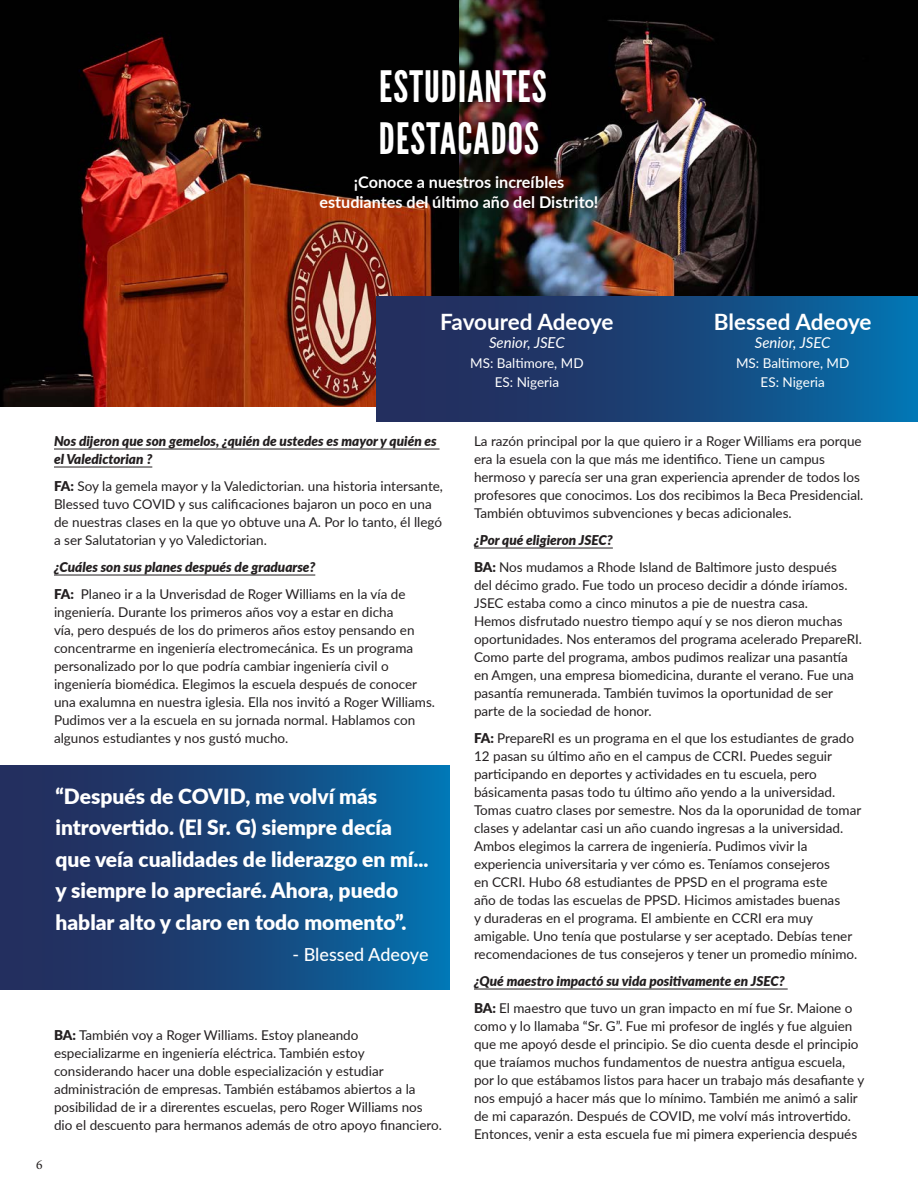
<style>
.page{position:relative;width:918px;height:1188px;background:#fff}
.page>*{position:absolute;margin:0;border:0;box-sizing:border-box;transform-origin:0 0}
.League_Gothic_32pt_B{font:43.2px/51.9px "League Gothic";letter-spacing:.025em;color:#fff}
.Lato_Light_8pt_Black{font:700 22.5px "Lato";color:#fff}
.Lato_Light_8pt_Black-2{font:900 21px/31.5px "Lato";color:#fff}
.Lato_Light_8pt_Black-3{font:500 18px "Lato";color:#fff}
.Lato_Light_12pt_Blac{font:700 16.2px/19.5px "Lato";color:#fff;text-align:center}
.Lato_Light_8pt_Black-4{font:italic 15px "Lato";color:#fff}
.Lato_Light_8pt_Black-5{font:13.5px/18px "Lato";color:#231f20}
.Lato_Light_8pt_Black-6{font:italic 900 13.5px/18px "Lato";color:#231f20}
.Lato_Light_8pt_Black-7{font:13.5px "Lato";color:#fff}
.t1{font:13.5px "Minion Pro";color:#231f20}
.s1{font-weight:900}
</style>
<div class="page">
<img style="left:0;top:0;width:918px;height:406px">
<div style="left:376px;top:297px;width:542px;height:124px;background:linear-gradient(to right,#292250,#076ba8)"></div>
<hr style="left:54px;top:449px;width:386px;height:1px;background:#231f20">
<hr style="left:54px;top:467px;width:98px;height:1px;background:#231f20">
<hr style="left:54px;top:575px;width:261px;height:1px;background:#231f20">
<hr style="left:474px;top:548px;width:139px;height:1px;background:#231f20">
<hr style="left:474px;top:989px;width:314px;height:1px;background:#231f20">
<div style="left:0;top:766px;width:450px;height:224px;background:linear-gradient(to right,#282351,#066da9)"></div>
<p class="League_Gothic_32pt_B" style="left:379px;top:61px;width:169px">ESTUDIANTES<br>DESTACADOS</p>
<p class="Lato_Light_12pt_Blac" style="left:319px;top:172px;width:281px">¡Conoce a nuestros increíbles estudiantes del último año del Distrito!</p>
<p class="Lato_Light_8pt_Black" style="left:440px;top:305px;width:175px">Favoured Adeoye</p>
<p class="Lato_Light_8pt_Black-4" style="left:489px;top:332px;width:77px">Senior, JSEC</p>
<p class="Lato_Light_8pt_Black-7" style="left:470px;top:353px;width:115px">MS: Baltimore, MD</p>
<p class="Lato_Light_8pt_Black-7" style="left:495px;top:372px;width:66px">ES: Nigeria</p>
<p class="Lato_Light_8pt_Black" style="left:714px;top:305px;width:159px">Blessed Adeoye</p>
<p class="Lato_Light_8pt_Black-4" style="left:755px;top:332px;width:77px">Senior, JSEC</p>
<p class="Lato_Light_8pt_Black-7" style="left:736px;top:353px;width:115px">MS: Baltimore, MD</p>
<p class="Lato_Light_8pt_Black-7" style="left:761px;top:372px;width:66px">ES: Nigeria</p>
<p class="Lato_Light_8pt_Black-6" style="left:54px;top:431px;width:384px">Nos dijeron que son gemelos, ¿quién de ustedes es mayor y quién es el Valedictorian ?</p>
<p class="Lato_Light_8pt_Black-5" style="left:54px;top:477px;width:391px"><span class="s1">FA:</span> Soy la gemela mayor y la Valedictorian. una historia intersante, Blessed tuvo COVID y sus calificaciones bajaron un poco en una de nuestras clases en la que yo obtuve una A. Por lo tanto, él llegó a ser Salutatorian y yo Valedictorian.</p>
<p class="Lato_Light_8pt_Black-6" style="left:54px;top:557px;width:263px">¿Cuáles son sus planes después de graduarse?</p>
<p class="Lato_Light_8pt_Black-5" style="left:54px;top:585px;width:383px"><span class="s1">FA:</span> Planeo ir a la Unverisdad de Roger Williams en la vía de ingeniería. Durante los primeros años voy a estar en dicha<br>vía, pero después de los do primeros años estoy pensando en concentrarme en ingeniería electromecánica. Es un programa personalizado por lo que podría cambiar ingeniería civil o ingeniería biomédica. Elegimos la escuela después de conocer una exalumna en nuestra iglesia. Ella nos invitó a Roger Williams.<br>Pudimos ver a la escuela en su jornada normal. Hablamos con algunos estudiantes y nos gustó mucho.</p>
<p class="Lato_Light_8pt_Black-2" style="left:55px;top:779px;width:375px">“Después de COVID, me volví más introvertido. (El Sr. G) siempre decía que veía cualidades de liderazgo en mí... y siempre lo apreciaré. Ahora, puedo hablar alto y claro en todo momento”.</p>
<p class="Lato_Light_8pt_Black-3" style="left:292px;top:942px;width:138px">- Blessed Adeoye</p>
<p class="t1" style="left:36px;top:1155px;width:8px">6</p>
<p class="Lato_Light_8pt_Black-5" style="left:54px;top:1025px;width:389px"><span class="s1">BA:</span> También voy a Roger Williams. Estoy planeando especializarme en ingeniería eléctrica. También estoy considerando hacer una doble especialización y estudiar administración de empresas. También estábamos abiertos a la posibilidad de ir a direrentes escuelas, pero Roger Williams nos dio el descuento para hermanos además de otro apoyo financiero.</p>
<p class="Lato_Light_8pt_Black-5" style="left:474px;top:432px;width:391px">La razón principal por la que quiero ir a Roger Williams era porque era la esuela con la que más me identifico. Tiene un campus hermoso y parecía ser una gran experiencia aprender de todos los profesores que conocimos. Los dos recibimos la Beca Presidencial.<br>También obtuvimos subvenciones y becas adicionales.</p>
<p class="Lato_Light_8pt_Black-6" style="left:474px;top:530px;width:140px">¿Por qué eligieron JSEC?</p>
<p class="Lato_Light_8pt_Black-5" style="left:474px;top:558px;width:390px"><span class="s1">BA:</span> Nos mudamos a Rhode Island de Baltimore justo después<br>del décimo grado. Fue todo un proceso decidir a dónde iríamos.<br>JSEC estaba como a cinco minutos a pie de nuestra casa.<br>Hemos disfrutado nuestro tiempo aquí y se nos dieron muchas oportunidades. Nos enteramos del programa acelerado PrepareRI.<br>Como parte del programa, ambos pudimos realizar una pasantía en Amgen, una empresa biomedicina, durante el verano. Fue una pasantía remunerada. También tuvimos la oportunidad de ser parte de la sociedad de honor.</p>
<p class="Lato_Light_8pt_Black-5" style="left:474px;top:728px;width:389px"><span class="s1">FA:</span> PrepareRI es un programa en el que los estudiantes de grado 12 pasan su último año en el campus de CCRI. Puedes seguir participando en deportes y actividades en tu escuela, pero básicamenta pasas todo tu último año yendo a la universidad.<br>Tomas cuatro clases por semestre. Nos da la oporunidad de tomar clases y adelantar casi un año cuando ingresas a la universidad.<br>Ambos elegimos la carrera de ingeniería. Pudimos vivir la experiencia universitaria y ver cómo es. Teníamos consejeros<br>en CCRI. Hubo 68 estudiantes de PPSD en el programa este<br>año de todas las escuelas de PPSD. Hicimos amistades buenas<br>y duraderas en el programa. El ambiente en CCRI era muy amigable. Uno tenía que postularse y ser aceptado. Debías tener recomendaciones de tus consejeros y tener un promedio mínimo.</p>
<p class="Lato_Light_8pt_Black-6" style="left:474px;top:971px;width:312px">¿Qué maestro impactó su vida positivamente en JSEC?</p>
<p class="Lato_Light_8pt_Black-5" style="left:474px;top:998px;width:392px"><span class="s1">BA:</span> El maestro que tuvo un gran impacto en mí fue Sr. Maione o como y lo llamaba “Sr. G”. Fue mi profesor de inglés y fue alguien que me apoyó desde el principio. Se dio cuenta desde el principio que traíamos muchos fundamentos de nuestra antigua escuela, por lo que estábamos listos para hacer un trabajo más desafiante y nos empujó a hacer más que lo mínimo. También me animó a salir de mi caparazón. Después de COVID, me volví más introvertido.<br>Entonces, venir a esta escuela fue mi pimera experiencia después</p>
</div>
